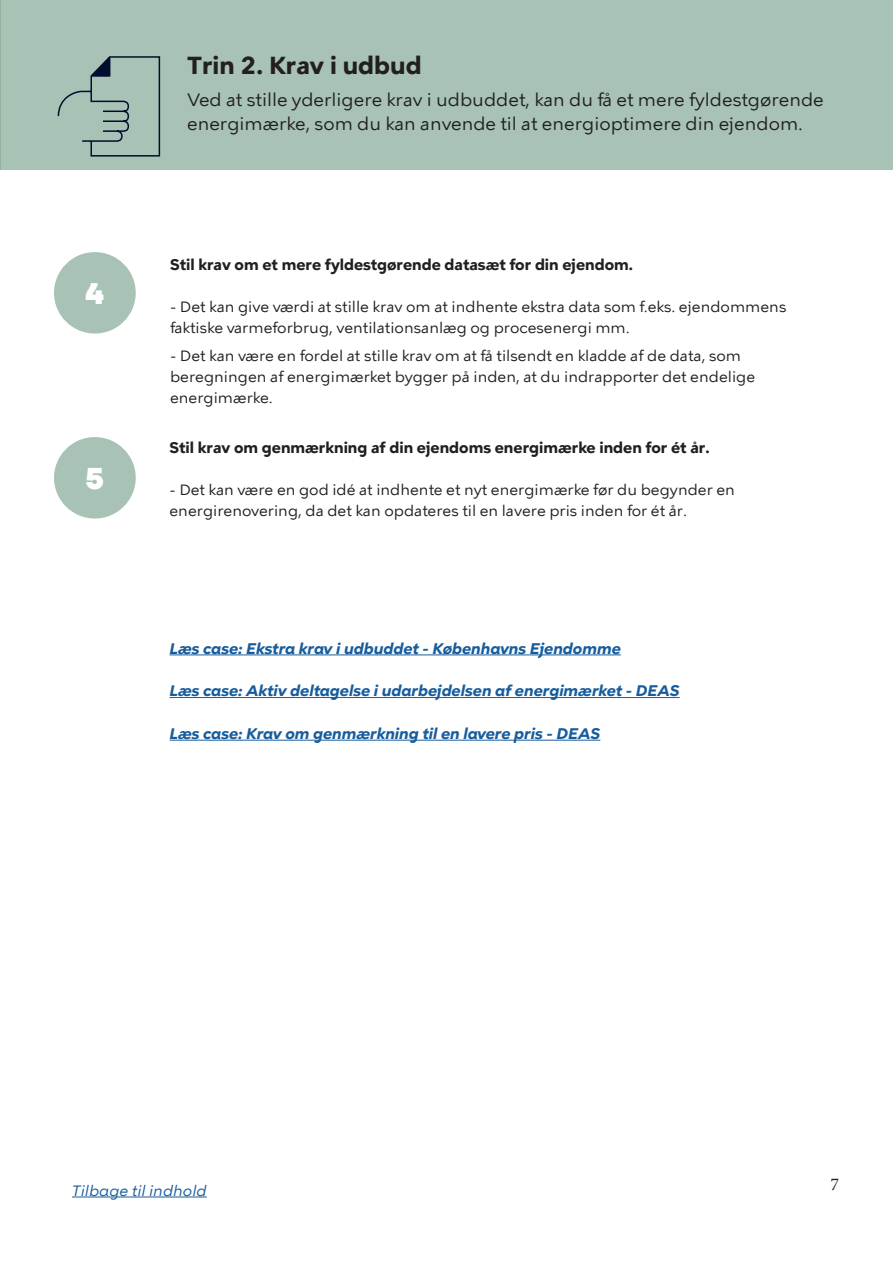
<style>
.page{position:relative;width:893px;height:1263px;background:#fff}
.page>*{position:absolute;margin:0;border:0;box-sizing:border-box;transform-origin:0 0}
.t1{font:900 30px "KBH";color:#fff}
.t2{font:700 24px "KBH Tekst";color:#231f20}
.t3{font:18px/24px "KBH Tekst";color:#231f20}
.t4{font:18px "Minion Pro";color:#231f20}
.t5{font:15px/21px "KBH Tekst";color:#231f20}
.t6{font:15px "KBH Tekst Bold 2";color:#231f20}
.t7{font:italic 700 15px "KBH Tekst";color:#175d9e}
.t8{font:15px "KBH Tekst Bold Italic 2";color:#175d9e}
.t9{font:italic 15px "KBH Tekst";color:#175d9e}
</style>
<div class="page">
<div style="left:0;top:0;width:893px;height:169px;background:#a8c3b5"></div>
<div style="left:54px;top:252px;width:82px;height:82px;background:#a8c3b5;border-radius:50%"></div>
<div style="left:54px;top:437px;width:82px;height:81px;background:#a8c3b5;border-radius:50%"></div>
<svg style="left:57px;top:56px;width:104px;height:101px"></svg>
<hr style="left:72px;top:1196px;width:135px;height:1px;background:#175d9e">
<hr style="left:169px;top:654px;width:452px;height:1px;background:#175d9e">
<hr style="left:169px;top:697px;width:511px;height:1px;background:#175d9e">
<hr style="left:169px;top:740px;width:431px;height:1px;background:#175d9e">
<p class="t1" style="left:85px;top:276px;width:21px">4</p>
<p class="t1" style="left:85px;top:461px;width:21px">5</p>
<h2 class="t2" style="left:187px;top:51px;width:236px">Trin 2. Krav i udbud</h2>
<p class="t3" style="left:187px;top:88px;width:638px">Ved at stille yderligere krav i udbuddet, kan du få et mere fyldestgørende energimærke, som du kan anvende til at energioptimere din ejendom.</p>
<p class="t6" style="left:170px;top:255px;width:464px">Stil krav om et mere fyldestgørende datasæt for din ejendom.</p>
<p class="t5" style="left:170px;top:296px;width:618px">- Det kan give værdi at stille krav om at indhente ekstra data som f.eks. ejendommens faktiske varmeforbrug, ventilationsanlæg og procesenergi mm.</p>
<p class="t5" style="left:170px;top:345px;width:587px">- Det kan være en fordel at stille krav om at få tilsendt en kladde af de data, som beregningen af energimærket bygger på inden, at du indrapporter det endelige energimærke.</p>
<p class="t6" style="left:169px;top:439px;width:542px">Stil krav om genmærkning af din ejendoms energimærke inden for ét år.</p>
<p class="t5" style="left:169px;top:479px;width:567px">- Det kan være en god idé at indhente et nyt energimærke før du begynder en energirenovering, da det kan opdateres til en lavere pris inden for ét år.</p>
<p class="t8" style="left:169px;top:639px;width:453px">Læs case: Ekstra krav i udbuddet - Københavns Ejendomme</p>
<p class="t7" style="left:169px;top:682px;width:512px">Læs case: Aktiv deltagelse i udarbejdelsen af energimærket - DEAS</p>
<p class="t7" style="left:169px;top:725px;width:432px">Læs case: Krav om genmærkning til en lavere pris - DEAS</p>
<p class="t9" style="left:72px;top:1181px;width:136px">Tilbage til indhold</p>
<p class="t4" style="left:830px;top:1172px;width:10px">7</p>
</div>
